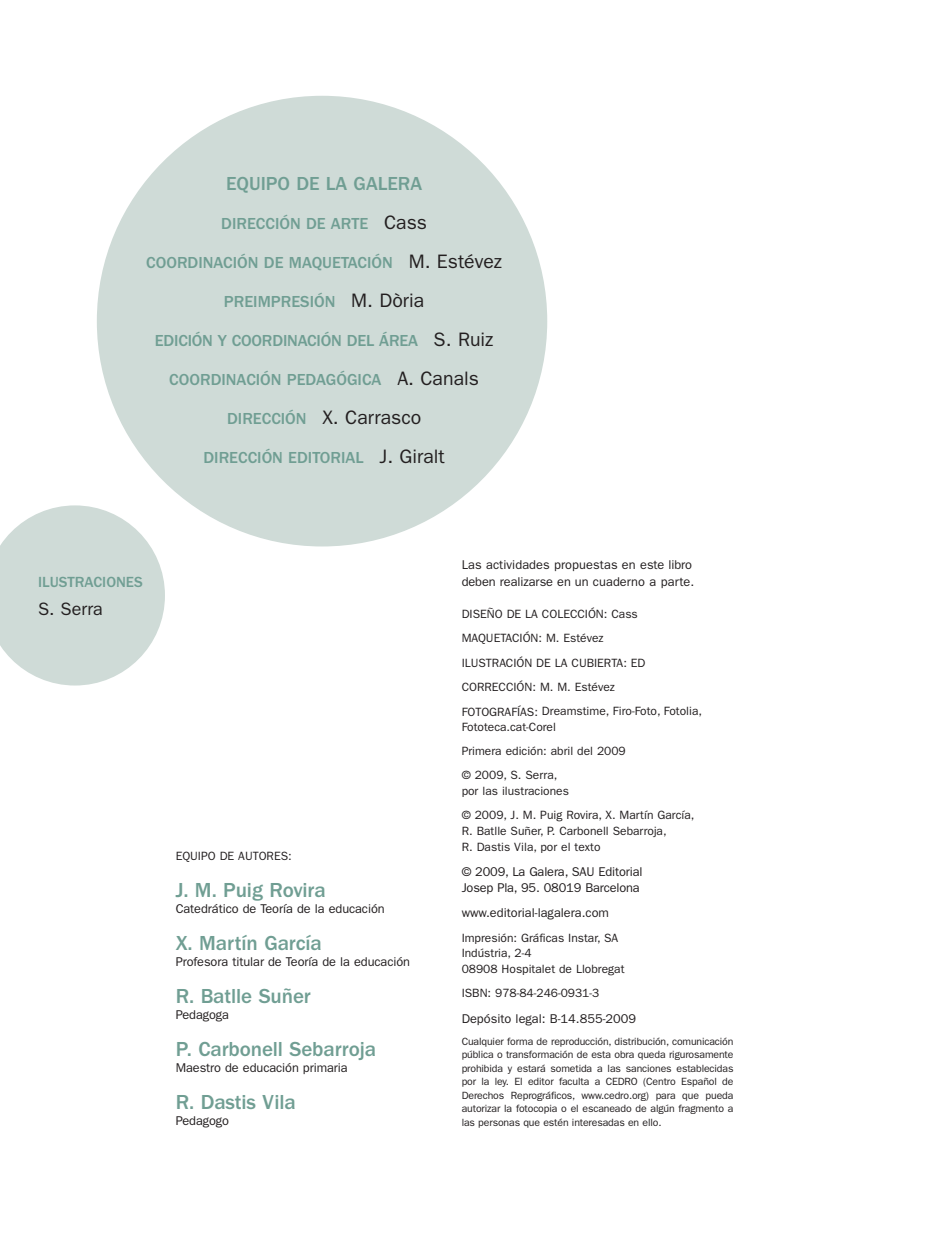
<style>
.page{position:relative;width:927px;height:1234px;background:#fff}
.page>*{position:absolute;margin:0;border:0;box-sizing:border-box;transform-origin:0 0}
.t1{font:500 21px "Franklin Gothic LT";letter-spacing:-.005em;color:#709e93}
.t2{font:19.5px "Franklin Gothic LT";color:#231f20}
.t3{font:500 19.5px "Franklin Gothic LT";color:#709e93}
.t4{font:18px "Franklin Gothic LT";color:#231f20}
.t5{font:500 16.5px "Franklin Gothic LT";color:#709e93}
.t6{font:500 15.15px "Franklin Gothic LT";color:#709e93}
.t7{font:12.75px/16.5px "Franklin Gothic LT";letter-spacing:-.005em;color:#231f20}
.t8{font:12px/24.3px "Franklin Gothic LT";color:#231f20}
.t9{font:10.5px/13.5px "Franklin Gothic LT";letter-spacing:-.01em;color:#231f20;text-align:justify}
.s1{font-weight:400;font-size:19.5px;color:#231f20}
.s2{font-weight:500;font-size:16.5px;color:#709e93}
</style>
<div class="page">
<hr style="left:926px;top:0;width:1px;height:1233px;background:#c7d5d2">
<svg style="left:0;top:505px;width:165px;height:180px"></svg>
<div style="left:97px;top:96px;width:450px;height:450px;background:#cfdbd7;border-radius:50%"></div>
<h2 class="t3" style="left:226px;top:177px;width:198px">EQUIPO DE LA GALERA</h2>
<h3 class="t5" style="left:221px;top:218px;width:207px">DIRECCIÓN DE ARTE <span class="s1">Cass</span></h3>
<h3 class="t5" style="left:146px;top:257px;width:357px">COORDINACIÓN DE MAQUETACIÓN <span class="s1">M. Estévez</span></h3>
<h3 class="t5" style="left:224px;top:296px;width:202px">PREIMPRESIÓN <span class="s1">M. Dòria</span></h3>
<h3 class="t5" style="left:155px;top:335px;width:340px">EDICIÓN Y COORDINACIÓN DEL ÁREA <span class="s1">S. Ruiz</span></h3>
<h3 class="t5" style="left:169px;top:374px;width:311px">COORDINACIÓN PEDAGÓGICA <span class="s1">A. Canals</span></h3>
<h2 class="t2" style="left:227px;top:411px;width:196px"><span class="s2">DIRECCIÓN</span> X. Carrasco</h2>
<h3 class="t5" style="left:203px;top:452px;width:243px">DIRECCIÓN EDITORIAL <span class="s1">J. Giralt</span></h3>
<p class="t6" style="left:38px;top:577px;width:106px">ILUSTRACIONES</p>
<h3 class="t4" style="left:38px;top:602px;width:66px">S. Serra</h3>
<p class="t8" style="left:176px;top:844px;width:118px">EQUIPO DE AUTORES:</p>
<h1 class="t1" style="left:176px;top:882px;width:152px">J. M. Puig Rovira</h1>
<p class="t7" style="left:176px;top:901px;width:211px">Catedrático de Teoría de la educación</p>
<h1 class="t1" style="left:176px;top:935px;width:148px">X. Martín García</h1>
<p class="t7" style="left:176px;top:954px;width:236px">Profesora titular de Teoría de la educación</p>
<h1 class="t1" style="left:176px;top:988px;width:137px">R. Batlle Suñer</h1>
<p class="t7" style="left:176px;top:1007px;width:55px">Pedagoga</p>
<h1 class="t1" style="left:176px;top:1041px;width:202px">P. Carbonell Sebarroja</h1>
<p class="t7" style="left:176px;top:1060px;width:174px">Maestro de educación primaria</p>
<h1 class="t1" style="left:176px;top:1094px;width:122px">R. Dastis Vila</h1>
<p class="t7" style="left:176px;top:1113px;width:55px">Pedagogo</p>
<p class="t7" style="left:462px;top:557px;width:234px">Las actividades propuestas en este libro deben realizarse en un cuaderno a parte.</p>
<p class="t8" style="left:462px;top:602px;width:242px">DISEÑO DE LA COLECCIÓN: Cass<br>MAQUETACIÓN: M. Estévez<br>ILUSTRACIÓN DE LA CUBIERTA: ED<br>CORRECCIÓN: M. M. Estévez<br>FOTOGRAFÍAS: Dreamstime, Firo-Foto, Fotolia,</p>
<p class="t8" style="left:462px;top:715px;width:166px">Fototeca.cat-Corel<br>Primera edición: abril del 2009 © 2009, S. Serra,</p>
<p class="t8" style="left:462px;top:779px;width:234px">por las ilustraciones<br>© 2009, J. M. Puig Rovira, X. Martín García,</p>
<p class="t8" style="left:462px;top:824px;width:207px;line-height:15.8px">R. Batlle Suñer, P. Carbonell Sebarroja,<br>R. Dastis Vila, por el texto</p>
<p class="t7" style="left:462px;top:864px;width:182px">© 2009, La Galera, SAU Editorial<br>Josep Pla, 95. 08019 Barcelona</p>
<p class="t7" style="left:462px;top:905px;width:149px">www.editorial-lagalera.com</p>
<p class="t8" style="left:462px;top:930px;width:164px;line-height:15.8px">Impresión: Gráficas Instar, SA<br>Indústria, 2-4<br>08908 Hospitalet de Llobregat</p>
<p class="t8" style="left:462px;top:982px;width:139px">ISBN: 978-84-246-0931-3</p>
<p class="t7" style="left:462px;top:1010px;width:176px">Depósito legal: B-14.855-2009</p>
<p class="t9" style="left:462px;top:1034px;width:273px">Cualquier forma de reproducción, distribución, comunicación pública o transformación de esta obra queda rigurosamente prohibida y estará sometida a las sanciones establecidas por la ley. El editor faculta a CEDRO (Centro Español de Derechos Reprográficos, www.cedro.org) para que pueda autorizar la fotocopia o el escaneado de algún fragmento a las personas que estén interesadas en ello.</p>
</div>
